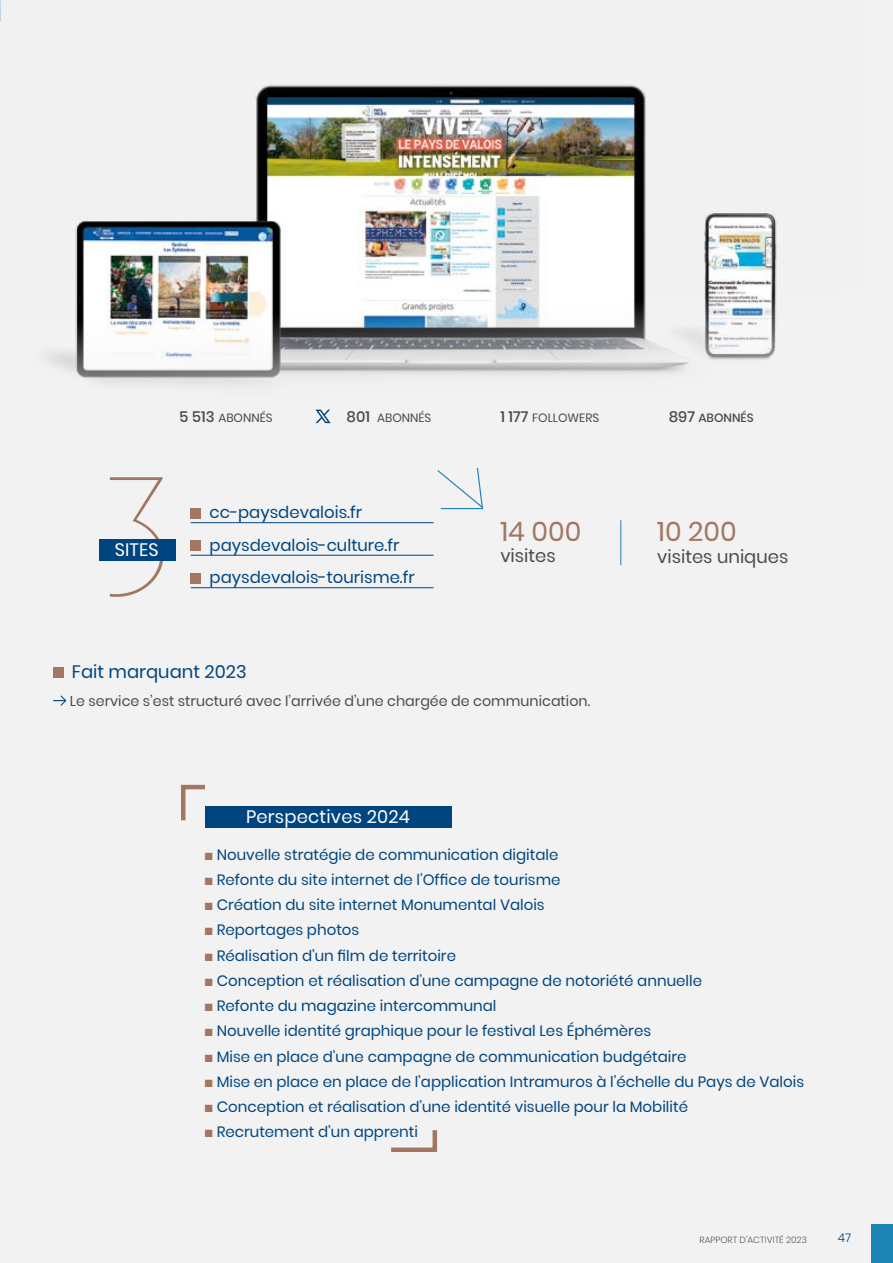
<style>
.page{position:relative;width:893px;height:1263px;background:#f2f2f3}
.page>*{position:absolute;margin:0;border:0;box-sizing:border-box;transform-origin:0 0}
.t1{font:27px "Poppins";color:#a17762}
.t2{font:18px "Poppins";letter-spacing:.01em;color:#fff}
.t3{font:18px "Poppins";color:#4b4b4d}
.t4{font:18px "Poppins";color:#00457f}
.t5{font:16.5px/32.5px "Poppins";color:#00457f}
.t6{font:15px "Poppins";color:#00457f}
.t7{font:14.25px "Poppins";color:#4b4b4d}
.t8{font:12px "Poppins";color:#4b4b4d}
.t9{font:500 12px "Poppins";color:#4b4b4d}
.t10{font:300 12px "Poppins";color:#00457f}
.t11{font:300 9px "Poppins";color:#58585a}
.s1{font-weight:500;font-size:15px}
.s2{font-size:15px}
.s3{color:#a17762}
</style>
<div class="page">
<img style="left:0;top:0;width:777px;height:385px">
<svg style="left:181px;top:784px;width:24px;height:37px"></svg>
<svg style="left:391px;top:1130px;width:47px;height:22px"></svg>
<div style="left:205px;top:806px;width:247px;height:21px;background:#00457f"></div>
<hr style="left:191px;top:522px;width:243px;height:1px;background:#00457f">
<hr style="left:191px;top:555px;width:243px;height:1px;background:#00457f">
<hr style="left:191px;top:587px;width:243px;height:1px;background:#00457f">
<div style="left:191px;top:508px;width:10px;height:10px;background:#a17762"></div>
<div style="left:191px;top:541px;width:10px;height:10px;background:#a17762"></div>
<div style="left:191px;top:573px;width:10px;height:10px;background:#a17762"></div>
<div style="left:53px;top:668px;width:10px;height:10px;background:#a17762"></div>
<svg style="left:53px;top:695px;width:13px;height:11px"></svg>
<svg style="left:437px;top:467px;width:47px;height:42px"></svg>
<hr style="left:441px;top:508px;width:42px;height:1px;background:#1f85b7">
<hr style="left:620px;top:520px;width:1px;height:45px;background:#1f85b7">
<div style="left:872px;top:1225px;width:21px;height:38px;background:#1f85b7"></div>
<svg style="left:110px;top:477px;width:54px;height:120px"></svg>
<div style="left:99px;top:539px;width:77px;height:21px;background:#00457f"></div>
<svg style="left:315px;top:410px;width:16px;height:13px"></svg>
<p class="t8" style="left:179px;top:411px;width:95px"><span class="s1">5 513</span> ABONNÉS</p>
<p class="t8" style="left:347px;top:411px;width:86px"><span class="s1">801</span> ABONNÉS</p>
<p class="t8" style="left:500px;top:411px;width:100px"><span class="s1">1 177</span> FOLLOWERS</p>
<p class="t9" style="left:669px;top:411px;width:86px"><span class="s2">897</span> ABONNÉS</p>
<p class="t2" style="left:115px;top:539px;width:45px">SITES</p>
<p class="t5" style="left:210px;top:496px;width:207px">cc-paysdevalois.fr paysdevalois-culture.fr paysdevalois-tourisme.fr</p>
<h1 class="t1" style="left:500px;top:516px;width:82px">14 000</h1>
<p class="t3" style="left:500px;top:545px;width:57px">visites</p>
<h1 class="t1" style="left:657px;top:516px;width:81px">10 200</h1>
<p class="t3" style="left:657px;top:547px;width:133px">visites uniques</p>
<p class="t4" style="left:72px;top:661px;width:176px">Fait marquant 2023</p>
<p class="t7" style="left:70px;top:692px;width:522px">Le service s’est structuré avec l’arrivée d’une chargée de communication.</p>
<p class="t2" style="left:246px;top:806px;width:165px">Perspectives 2024</p>
<p class="t6" style="left:205px;top:845px;width:355px"><span class="s3">■</span> Nouvelle stratégie de communication digitale</p>
<p class="t6" style="left:205px;top:871px;width:357px"><span class="s3">■</span> Refonte du site internet de l’Office de tourisme</p>
<p class="t6" style="left:205px;top:896px;width:341px"><span class="s3">■</span> Création du site internet Monumental Valois</p>
<p class="t6" style="left:205px;top:921px;width:156px"><span class="s3">■</span> Reportages photos</p>
<p class="t6" style="left:205px;top:946px;width:253px"><span class="s3">■</span> Réalisation d’un film de territoire</p>
<p class="t6" style="left:205px;top:972px;width:499px"><span class="s3">■</span> Conception et réalisation d’une campagne de notoriété annuelle</p>
<p class="t6" style="left:205px;top:997px;width:293px"><span class="s3">■</span> Refonte du magazine intercommunal</p>
<p class="t6" style="left:205px;top:1022px;width:448px"><span class="s3">■</span> Nouvelle identité graphique pour le festival Les Éphémères</p>
<p class="t6" style="left:205px;top:1047px;width:483px"><span class="s3">■</span> Mise en place d’une campagne de communication budgétaire</p>
<p class="t6" style="left:205px;top:1073px;width:601px"><span class="s3">■</span> Mise en place en place de l’application Intramuros à l’échelle du Pays de Valois</p>
<p class="t6" style="left:205px;top:1098px;width:485px"><span class="s3">■</span> Conception et réalisation d’une identité visuelle pour la Mobilité</p>
<p class="t6" style="left:205px;top:1123px;width:214px"><span class="s3">■</span> Recrutement d’un apprenti</p>
<p class="t11" style="left:699px;top:1234px;width:109px">RAPPORT D’ACTIVITÉ 2023</p>
<p class="t10" style="left:838px;top:1230px;width:15px">47</p>
</div>
